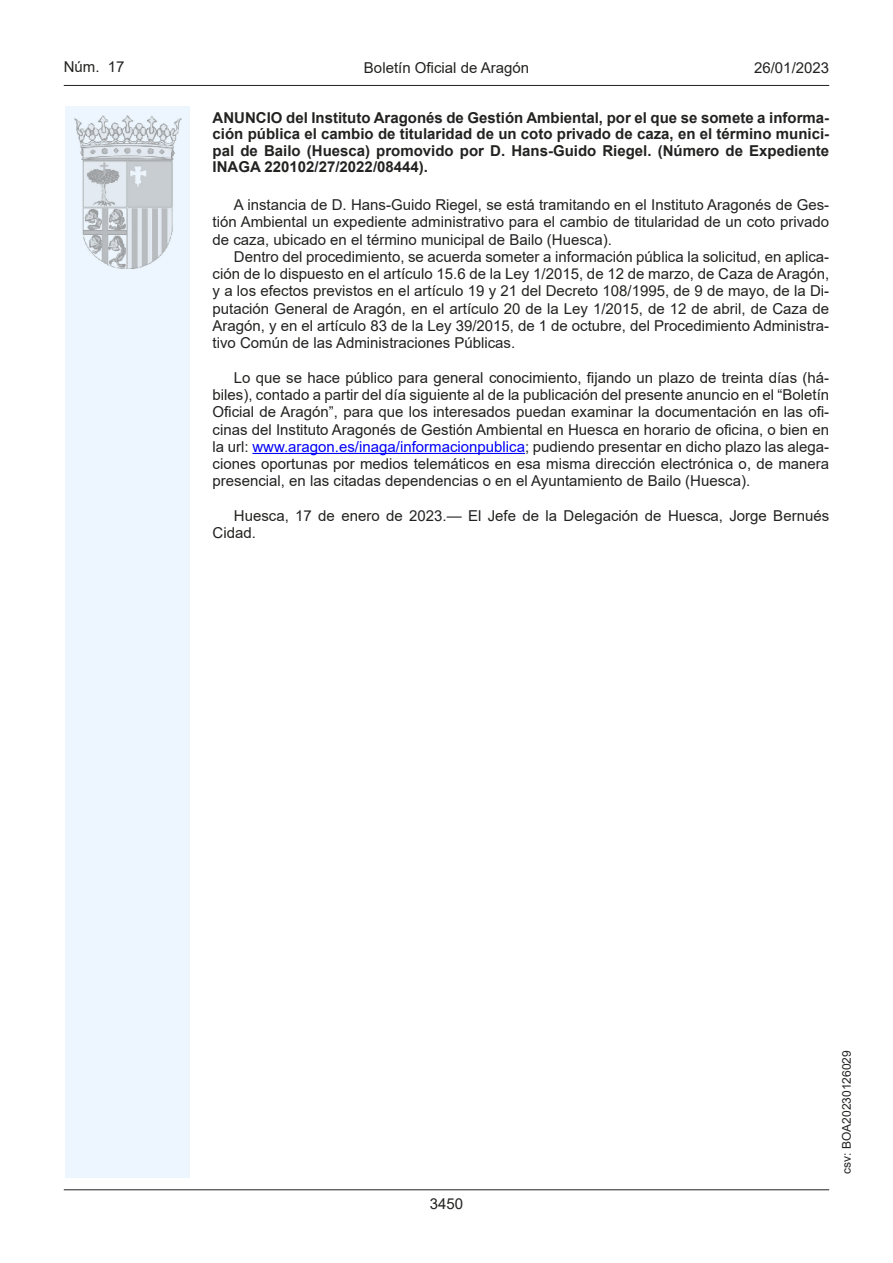
<style>
.page{position:relative;width:893px;height:1263px;background:#fff}
.page>*{position:absolute;margin:0;border:0;box-sizing:border-box;transform-origin:0 0}
.inicio_de_parrafo{font:15px/17.2px "Arial";color:#222221;text-align:justify}
.Titulo_text{font:700 15px/16.5px "Arial";color:#222221;text-align:justify}
.estilo_head-c{font:15px "Arial";color:#222221}
.estilo_head-d{font:15px "Arial MT2";color:#222221}
.estilo_head-i{font:15px "Arial MT2";color:#222221}
.numero_pagina{font:15px "Arial MT2";color:#222221}
.estilo_head-i-2{font:12px "Arial MT2";color:#222221}
.s1{color:#0000fa}
</style>
<div class="page">
<hr style="left:64px;top:1189px;width:765px;height:1px;background:#222221">
<hr style="left:64px;top:85px;width:765px;height:1px;background:#222221">
<div style="left:65px;top:106px;width:125px;height:1072px;background:#edf6fe"></div>
<img style="left:75px;top:115px;width:106px;height:153px">
<hr style="left:252px;top:453px;width:273px;height:1px;background:#0000fa">
<p class="estilo_head-i" style="left:64px;top:57px;width:62px">Núm. 17</p>
<p class="estilo_head-c" style="left:364px;top:57px;width:167px">Boletín Oficial de Aragón</p>
<p class="estilo_head-d" style="left:754px;top:57px;width:77px">26/01/2023</p>
<p class="Titulo_text" style="left:213px;top:110px;width:618px">ANUNCIO del Instituto Aragonés de Gestión Ambiental, por el que se somete a informa&shy;ción pública el cambio de titularidad de un coto privado de caza, en el término munici&shy;pal de Bailo (Huesca) promovido por D. Hans-Guido Riegel. (Número de Expediente INAGA 220102/27/2022/08444).</p>
<p class="inicio_de_parrafo" style="left:213px;top:196px;width:618px;text-indent:21px">A instancia de D. Hans-Guido Riegel, se está tramitando en el Instituto Aragonés de Ges&shy;tión Ambiental un expediente administrativo para el cambio de titularidad de un coto privado de caza, ubicado en el término municipal de Bailo (Huesca).</p>
<p class="inicio_de_parrafo" style="left:213px;top:248px;width:618px;text-indent:21px">Dentro del procedimiento, se acuerda someter a información pública la solicitud, en aplica&shy;ción de lo dispuesto en el artículo 15.6 de la Ley 1/2015, de 12 de marzo, de Caza de Aragón, y a los efectos previstos en el artículo 19 y 21 del Decreto 108/1995, de 9 de mayo, de la Di&shy;putación General de Aragón, en el artículo 20 de la Ley 1/2015, de 12 de abril, de Caza de Aragón, y en el artículo 83 de la Ley 39/2015, de 1 de octubre, del Procedimiento Administra&shy;tivo Común de las Administraciones Públicas.</p>
<p class="inicio_de_parrafo" style="left:213px;top:369px;width:618px;text-indent:21px">Lo que se hace público para general conocimiento, fijando un plazo de treinta días (há&shy;biles), contado a partir del día siguiente al de la publicación del presente anuncio en el “Boletín Oficial de Aragón”, para que los interesados puedan examinar la documentación en las ofi&shy;cinas del Instituto Aragonés de Gestión Ambiental en Huesca en horario de oficina, o bien en la url: <span class="s1">www.aragon.es/inaga/informacionpublica</span>; pudiendo presentar en dicho plazo las alega&shy;ciones oportunas por medios telemáticos en esa misma dirección electrónica o, de manera presencial, en las citadas dependencias o en el Ayuntamiento de Bailo (Huesca).</p>
<p class="inicio_de_parrafo" style="left:213px;top:507px;width:618px;text-indent:21px">Huesca, 17 de enero de 2023.— El Jefe de la Delegación de Huesca, Jorge Bernués<br>Cidad.</p>
<p class="numero_pagina" style="left:430px;top:1193px;width:35px">3450</p>
<p class="estilo_head-i-2" style="left:838px;top:1174px;width:125px;rotate:-90deg">csv: BOA20230126029</p>
</div>
